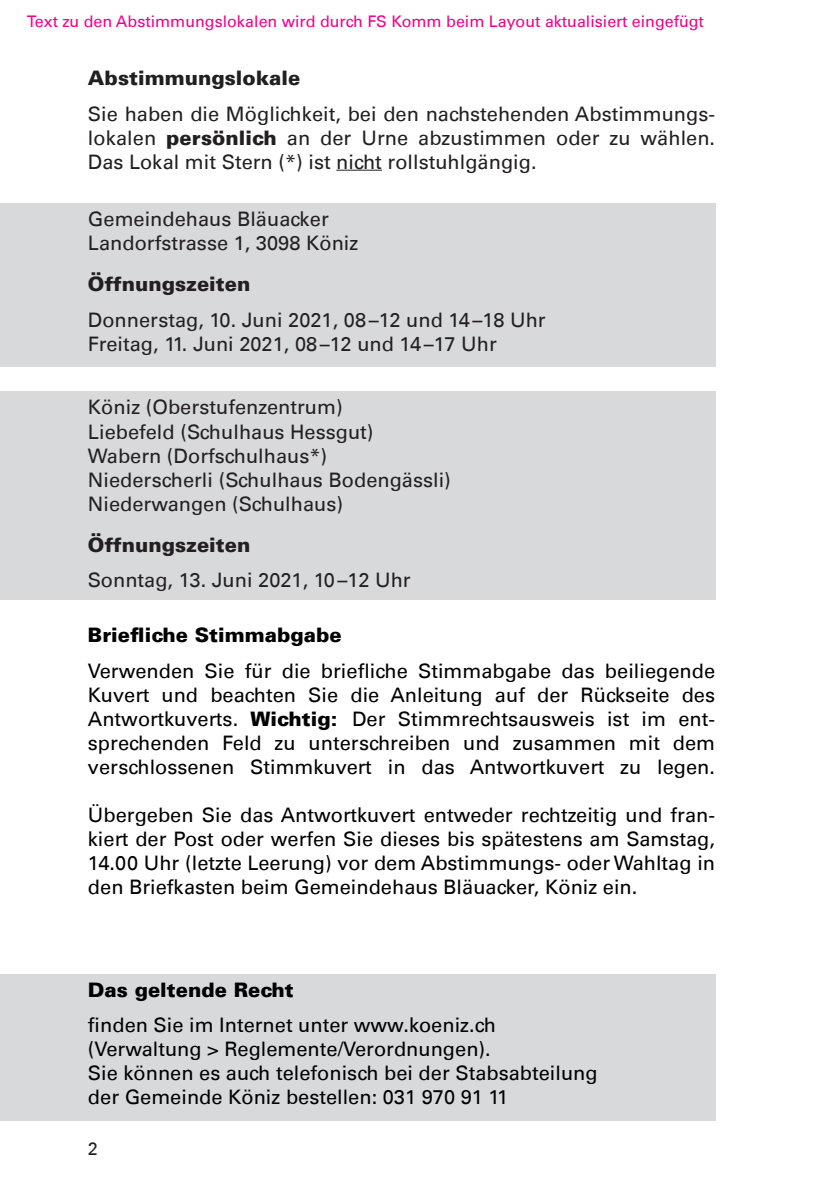
<style>
.page{position:relative;width:840px;height:1191px;background:#fff}
.page>*{position:absolute;margin:0;border:0;box-sizing:border-box;transform-origin:0 0}
.t1{font:20px/24px "Univers LT";color:#000;text-align:justify}
.t2{font:20px/24px "Univers LT";color:#231f20}
.t3{font:900 20px "Univers LT";color:#231f20}
.t4{font:900 20px "Univers LT";color:#000}
.t5{font:18px "Univers LT";color:#231f20}
.t6{font:16px "Univers LT";color:#ed028c}
.s1{font-weight:900}
</style>
<div class="page">
<hr style="left:336px;top:170px;width:46px;height:1px;background:#231f20">
<div style="left:0;top:974px;width:714px;height:146px;background:#d8d9db"></div>
<div style="left:0;top:203px;width:714px;height:163px;background:#d8d9db"></div>
<div style="left:0;top:391px;width:714px;height:209px;background:#d8d9db"></div>
<p class="t6" style="left:27px;top:12px;width:678px">Text zu den Abstimmungslokalen wird durch FS Komm beim Layout aktualisiert eingefügt</p>
<p class="t3" style="left:88px;top:66px;width:214px">Abstimmungslokale</p>
<p class="t2" style="left:88px;top:102px;width:628px;text-align:justify">Sie haben die Möglichkeit, bei den nachstehenden Abstimmungs&shy;lokalen <span class="s1">persönlich</span> an der Urne abzustimmen oder zu wählen.<br>Das Lokal mit Stern (*) ist nicht rollstuhlgängig.</p>
<p class="t2" style="left:88px;top:207px;width:272px">Gemeindehaus Bläuacker<br>Landorfstrasse 1, 3098 Köniz</p>
<p class="t3" style="left:88px;top:271px;width:164px">Öffnungszeiten</p>
<p class="t2" style="left:88px;top:307px;width:459px">Donnerstag, 10. Juni 2021, 08–12 und 14–18 Uhr<br>Freitag, 11. Juni 2021, 08–12 und 14–17 Uhr</p>
<p class="t2" style="left:88px;top:395px;width:364px">Köniz (Oberstufenzentrum)<br>Liebefeld (Schulhaus Hessgut)<br>Wabern (Dorfschulhaus*)<br>Niederscherli (Schulhaus Bodengässli)<br>Niederwangen (Schulhaus)</p>
<p class="t3" style="left:88px;top:532px;width:164px">Öffnungszeiten</p>
<p class="t2" style="left:88px;top:568px;width:324px">Sonntag, 13. Juni 2021, 10–12 Uhr</p>
<p class="t4" style="left:88px;top:622px;width:255px">Briefliche Stimmabgabe</p>
<p class="t1" style="left:88px;top:658px;width:628px">Verwenden Sie für die briefliche Stimmabgabe das beiliegende Kuvert und beachten Sie die Anleitung auf der Rückseite des Antwortkuverts. <span class="s1">Wichtig:</span> Der Stimmrechtsausweis ist im ent&shy;sprechenden Feld zu unterschreiben und zusammen mit dem verschlossenen Stimmkuvert in das Antwortkuvert zu legen.</p>
<p class="t1" style="left:88px;top:802px;width:628px">Übergeben Sie das Antwortkuvert entweder rechtzeitig und fran&shy;kiert der Post oder werfen Sie dieses bis spätestens am Samstag, 14.00 Uhr (letzte Leerung) vor dem Abstimmungs- oder Wahltag in den Briefkasten beim Gemeindehaus Bläuacker, Köniz ein.</p>
<p class="t4" style="left:88px;top:977px;width:207px">Das geltende Recht</p>
<p class="t1" style="left:88px;top:1013px;width:511px;text-align:left">finden Sie im Internet unter www.koeniz.ch (Verwaltung &gt; Reglemente/Verordnungen).<br>Sie können es auch telefonisch bei der Stabsabteilung der Gemeinde Köniz bestellen: 031 970 91 11</p>
<p class="t5" style="left:88px;top:1137px;width:12px">2</p>
</div>
